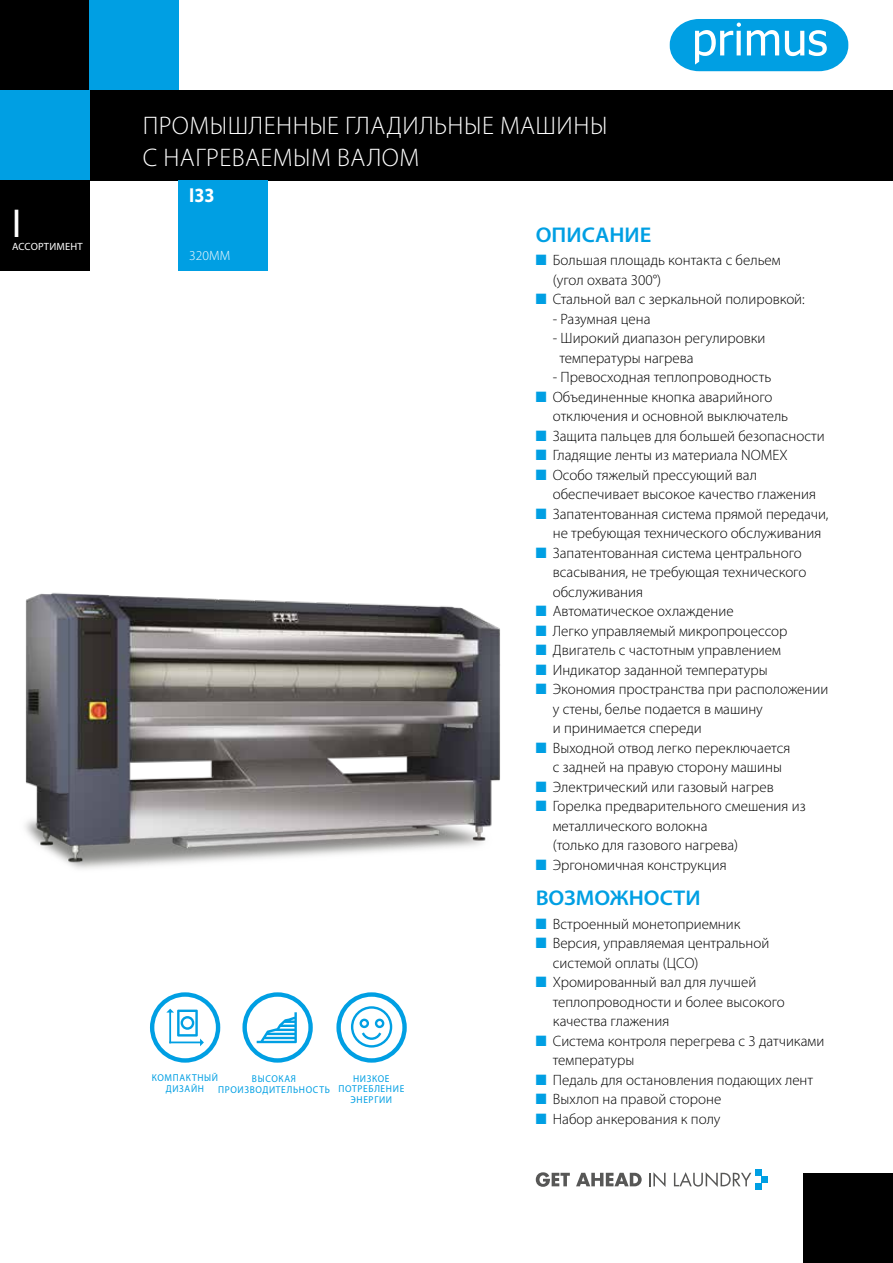
<style>
.page{position:relative;width:893px;height:1263px;background:#fff}
.page>*{position:absolute;margin:0;border:0;box-sizing:border-box;transform-origin:0 0}
.t1{font:40.5px "Myriad Pro";color:#fff}
.t2{font:300 25.5px/31.5px "Myriad Pro";letter-spacing:.02em;color:#fff}
.t3{font:600 21.3px "Myriad Pro";color:#009fe3;scale:1.05 1}
.t4{font:700 20.25px "Myriad Pro";color:#fff;scale:.9 1}
.t5{font:300 15px/19.5px "Myriad Pro";color:#000}
.t6{font:300 13.5px "Myriad Pro";letter-spacing:.005em;color:#fff}
.t7{font:10.5px "Myriad Pro";letter-spacing:.02em;color:#fff}
.t8{font:10.05px/10.8px "Myriad Pro";letter-spacing:.07em;color:#009fe3;text-align:center;scale:.95 1}
.s1{color:#009fe3}
</style>
<div class="page">
<div style="left:0;top:0;width:101px;height:102px;background:#000"></div>
<div style="left:0;top:90px;width:893px;height:90px;background:#000"></div>
<div style="left:0;top:90px;width:89px;height:90px;background:#009fe3"></div>
<div style="left:89px;top:0;width:90px;height:90px;background:#009fe3"></div>
<svg style="left:670px;top:19px;width:178px;height:52px"></svg>
<svg style="left:536px;top:1172px;width:34px;height:15px"></svg>
<svg style="left:576px;top:1173px;width:66px;height:13px"></svg>
<svg style="left:649px;top:1172px;width:16px;height:15px"></svg>
<svg style="left:674px;top:1172px;width:77px;height:15px"></svg>
<div style="left:761px;top:1176px;width:7px;height:7px;background:#009fe3"></div>
<div style="left:755px;top:1183px;width:6px;height:7px;background:#009fe3"></div>
<div style="left:755px;top:1169px;width:6px;height:7px;background:#009fe3"></div>
<div style="left:804px;top:1173px;width:89px;height:90px;background:#000"></div>
<div style="left:0;top:180px;width:89px;height:90px;background:#000"></div>
<div style="left:179px;top:180px;width:89px;height:90px;background:#009fe3"></div>
<img style="left:25px;top:592px;width:476px;height:277px">
<svg style="left:150px;top:992px;width:70px;height:71px"></svg>
<svg style="left:242px;top:992px;width:71px;height:71px"></svg>
<svg style="left:336px;top:992px;width:71px;height:71px"></svg>
<h1 class="t1" style="left:12px;top:199px;width:11px">I</h1>
<p class="t7" style="left:12px;top:240px;width:72px">АССОРТИМЕНТ</p>
<h2 class="t2" style="left:143px;top:110px;width:466px">ПРОМЫШЛЕННЫЕ ГЛАДИЛЬНЫЕ МАШИНЫ<br>С НАГРЕВАЕМЫМ ВАЛОМ</h2>
<h3 class="t4" style="left:189px;top:182px;width:30px">I33</h3>
<p class="t6" style="left:189px;top:247px;width:43px">320ММ</p>
<p class="t8" style="left:152px;top:1072px;width:71px">КОМПАКТНЫЙ<br>ДИЗАЙН</p>
<p class="t8" style="left:218px;top:1073px;width:119px">ВЫСОКАЯ<br>ПРОИЗВОДИТЕЛЬНОСТЬ</p>
<p class="t8" style="left:338px;top:1073px;width:71px">НИЗКОЕ<br>ПОТРЕБЛЕНИЕ<br>ЭНЕРГИИ</p>
<h3 class="t3" style="left:536px;top:221px;width:111px">ОПИСАНИЕ</h3>
<p class="t5" style="left:553px;top:250px;width:229px;text-indent:-17px"><span class="s1">■</span> Большая площадь контакта с бельем (угол охвата 300°)</p>
<p class="t5" style="left:536px;top:289px;width:271px"><span class="s1">■</span> Стальной вал с зеркальной полировкой:</p>
<p class="t5" style="left:553px;top:309px;width:99px">- Разумная цена</p>
<p class="t5" style="left:559px;top:328px;width:208px;text-indent:-7px">- Широкий диапазон регулировки температуры нагрева</p>
<p class="t5" style="left:553px;top:367px;width:220px">- Превосходная теплопроводность</p>
<p class="t5" style="left:553px;top:387px;width:237px;text-indent:-17px"><span class="s1">■</span> Объединенные кнопка аварийного отключения и основной выключатель</p>
<p class="t5" style="left:536px;top:426px;width:290px"><span class="s1">■</span> Защита пальцев для большей безопасности</p>
<p class="t5" style="left:536px;top:445px;width:253px"><span class="s1">■</span> Гладящие ленты из материала NOMEX</p>
<p class="t5" style="left:553px;top:465px;width:265px;text-indent:-17px"><span class="s1">■</span> Особо тяжелый прессующий вал обеспечивает высокое качество глажения</p>
<p class="t5" style="left:553px;top:504px;width:277px;text-indent:-17px"><span class="s1">■</span> Запатентованная система прямой передачи, не требующая технического обслуживания</p>
<p class="t5" style="left:553px;top:543px;width:255px;text-indent:-17px"><span class="s1">■</span> Запатентованная система центрального всасывания, не требующая технического обслуживания</p>
<p class="t5" style="left:536px;top:601px;width:199px"><span class="s1">■</span> Автоматическое охлаждение</p>
<p class="t5" style="left:536px;top:621px;width:253px"><span class="s1">■</span> Легко управляемый микропроцессор</p>
<p class="t5" style="left:536px;top:640px;width:247px"><span class="s1">■</span> Двигатель с частотным управлением</p>
<p class="t5" style="left:536px;top:660px;width:233px"><span class="s1">■</span> Индикатор заданной температуры</p>
<p class="t5" style="left:553px;top:679px;width:277px;text-indent:-17px"><span class="s1">■</span> Экономия пространства при расположении у стены, белье подается в машину<br>и принимается спереди</p>
<p class="t5" style="left:536px;top:738px;width:256px;text-align:center"><span class="s1">■</span> Выходной отвод легко переключается с задней на правую сторону машины</p>
<p class="t5" style="left:536px;top:777px;width:239px"><span class="s1">■</span> Электрический или газовый нагрев</p>
<p class="t5" style="left:553px;top:796px;width:254px;text-indent:-17px"><span class="s1">■</span> Горелка предварительного смешения из металлического волокна<br>(только для газового нагрева)</p>
<p class="t5" style="left:536px;top:855px;width:192px"><span class="s1">■</span> Эргономичная конструкция</p>
<h3 class="t3" style="left:536px;top:884px;width:158px">ВОЗМОЖНОСТИ</h3>
<p class="t5" style="left:536px;top:914px;width:206px"><span class="s1">■</span> Встроенный монетоприемник</p>
<p class="t5" style="left:553px;top:933px;width:218px;text-indent:-17px"><span class="s1">■</span> Версия, управляемая центральной системой оплаты (ЦСО)</p>
<p class="t5" style="left:553px;top:972px;width:233px;text-indent:-17px"><span class="s1">■</span> Хромированный вал для лучшей теплопроводности и более высокого качества глажения</p>
<p class="t5" style="left:553px;top:1031px;width:273px;text-indent:-17px"><span class="s1">■</span> Система контроля перегрева с 3 датчиками температуры</p>
<p class="t5" style="left:536px;top:1070px;width:279px"><span class="s1">■</span> Педаль для остановления подающих лент</p>
<p class="t5" style="left:536px;top:1089px;width:187px"><span class="s1">■</span> Выхлоп на правой стороне</p>
<p class="t5" style="left:536px;top:1109px;width:186px"><span class="s1">■</span> Набор анкерования к полу</p>
</div>
